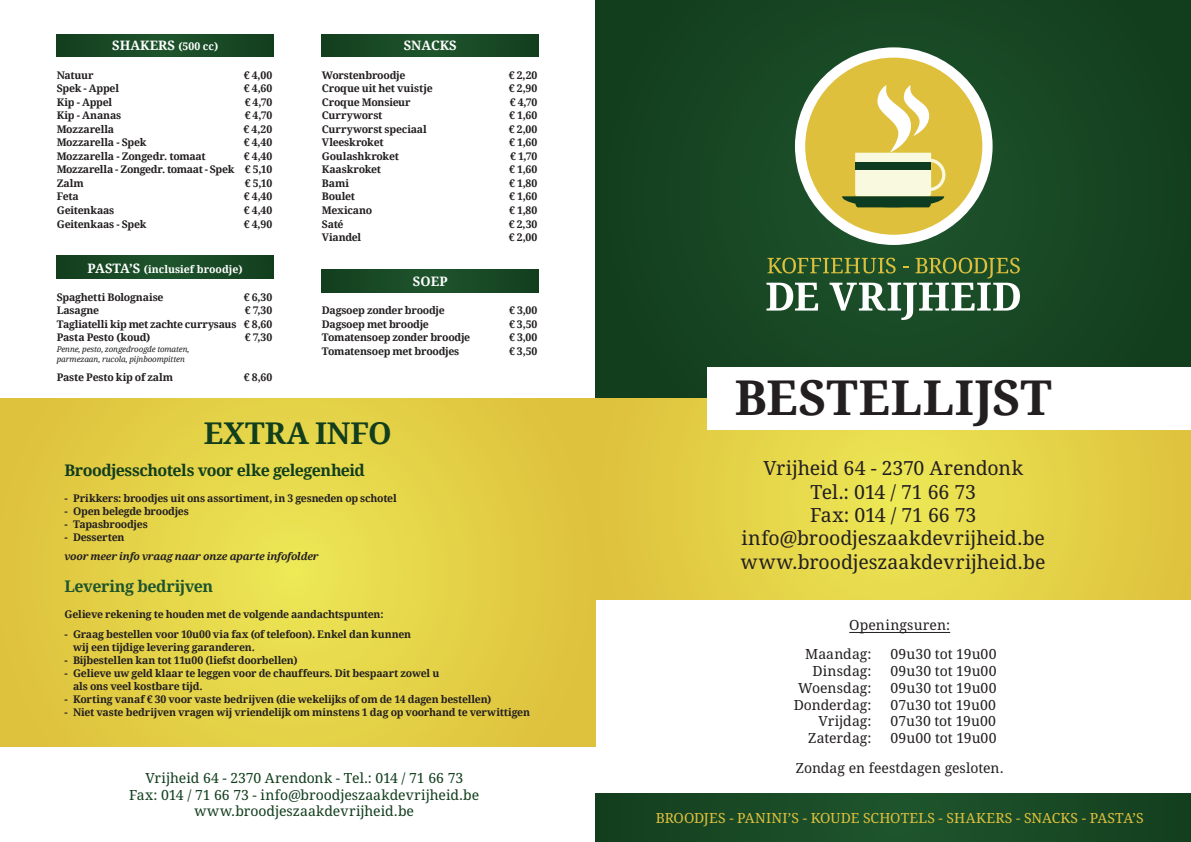
<style>
.page{position:relative;width:1191px;height:842px;background:#fff}
.page>*{position:absolute;margin:0;border:0;box-sizing:border-box;transform-origin:0 0}
.t1{font:700 48px "Droid Serif";letter-spacing:.01em;color:#231f20}
.t2{font:700 30px "Droid Serif";letter-spacing:-.005em;color:#123e1d}
.t3{font:19.5px/23.4px "Droid Serif";letter-spacing:-.005em;color:#231f20;text-align:center}
.t4{font:700 16px "Droid Serif";letter-spacing:-.03em;color:#123e1d}
.t5{font:700 16px "Droid Serif";letter-spacing:-.03em;color:#1f552d}
.t6{font:14px/28.8px "Droid Serif";letter-spacing:.005em;color:#231f20}
.t7{font:14px/16.8px "Droid Serif";color:#123e1d;text-align:center}
.t8{font:14px "Droid Serif";letter-spacing:.01em;color:#dec03d}
.t9{font:700 13px "Droid Serif";color:#fff}
.t10{font:700 10.5px/13.5px "Droid Serif";letter-spacing:-.02em;color:#231f20;text-align:justify}
.t11{font:italic 700 10.5px "Droid Serif";letter-spacing:-.025em;color:#231f20}
.t12{font:700 10.5px "Droid Serif";color:#fff}
.t13{font:italic 8px/9.6px "Droid Serif";letter-spacing:-.015em;color:#231f20}
.s1{font-size:10.5px}
.s2{font-size:13px}
</style>
<div class="page">
<div style="left:595px;top:0;width:596px;height:398px;background:#174523"></div>
<svg style="left:595px;top:398px;width:596px;height:202px;background:#e4d248"></svg>
<svg style="left:0;top:398px;width:595px;height:348px;background:#e3cf46"></svg>
<div style="left:708px;top:367px;width:483px;height:62px;background:#fff"></div>
<div style="left:595px;top:793px;width:596px;height:49px;background:#194a26"></div>
<div style="left:795px;top:47px;width:197px;height:198px;background:#fff;border-radius:50%"></div>
<div style="left:805px;top:58px;width:177px;height:177px;background:#dec03d;border-radius:50%"></div>
<svg style="left:842px;top:85px;width:103px;height:122px"></svg>
<svg style="left:766px;top:258px;width:254px;height:62px"></svg>
<hr style="left:849px;top:632px;width:101px;height:1px;background:#231f20">
<div style="left:57px;top:34px;width:217px;height:23px;background:#194a26"></div>
<div style="left:57px;top:256px;width:217px;height:22px;background:#194a26"></div>
<div style="left:322px;top:34px;width:217px;height:23px;background:#194a26"></div>
<div style="left:322px;top:269px;width:217px;height:23px;background:#194a26"></div>
<p class="t9" style="left:112px;top:37px;width:108px">SHAKERS <span class="s1">(500 cc)</span></p>
<p class="t10" style="left:57px;top:68px;width:39px">Natuur</p>
<p class="t10" style="left:244px;top:68px;width:30px">€ 4,00</p>
<p class="t10" style="left:57px;top:82px;width:64px">Spek - Appel</p>
<p class="t10" style="left:244px;top:82px;width:30px">€ 4,60</p>
<p class="t10" style="left:57px;top:95px;width:57px">Kip - Appel</p>
<p class="t10" style="left:245px;top:95px;width:29px">€ 4,70</p>
<p class="t10" style="left:57px;top:109px;width:66px">Kip - Ananas</p>
<p class="t10" style="left:245px;top:109px;width:29px">€ 4,70</p>
<p class="t10" style="left:57px;top:122px;width:59px">Mozzarella</p>
<p class="t10" style="left:244px;top:122px;width:30px">€ 4,20</p>
<p class="t10" style="left:57px;top:136px;width:91px">Mozzarella - Spek</p>
<p class="t10" style="left:244px;top:136px;width:30px">€ 4,40</p>
<p class="t10" style="left:57px;top:149px;width:151px">Mozzarella - Zongedr. tomaat</p>
<p class="t10" style="left:57px;top:149px;width:217px;text-indent:187px">€ 4,40<br>Mozzarella - Zongedr. tomaat - Spek € 5,10<br>Zalm</p>
<p class="t10" style="left:245px;top:176px;width:29px">€ 5,10</p>
<p class="t10" style="left:57px;top:190px;width:24px">Feta</p>
<p class="t10" style="left:244px;top:190px;width:30px">€ 4,40</p>
<p class="t10" style="left:57px;top:203px;width:59px">Geitenkaas</p>
<p class="t10" style="left:244px;top:203px;width:30px">€ 4,40</p>
<p class="t10" style="left:57px;top:217px;width:91px">Geitenkaas - Spek</p>
<p class="t10" style="left:244px;top:217px;width:30px">€ 4,90</p>
<p class="t12" style="left:88px;top:261px;width:157px"><span class="s2">PASTA’S</span> (inclusief broodje)</p>
<p class="t10" style="left:57px;top:290px;width:108px">Spaghetti Bolognaise</p>
<p class="t10" style="left:244px;top:290px;width:30px">€ 6,30</p>
<p class="t10" style="left:57px;top:303px;width:44px">Lasagne</p>
<p class="t10" style="left:57px;top:303px;width:217px;text-indent:188px">€ 7,30<br>Tagliatelli kip met zachte currysaus € 8,60<br>Pasta Pesto (koud)</p>
<p class="t10" style="left:245px;top:330px;width:29px">€ 7,30</p>
<p class="t13" style="left:57px;top:344px;width:134px">Penne, pesto, zongedroogde tomaten, parmezaan, rucola, pijnboompitten</p>
<p class="t10" style="left:57px;top:370px;width:118px">Paste Pesto kip of zalm</p>
<p class="t10" style="left:244px;top:370px;width:30px">€ 8,60</p>
<p class="t9" style="left:404px;top:37px;width:55px">SNACKS</p>
<p class="t10" style="left:322px;top:68px;width:85px">Worstenbroodje</p>
<p class="t10" style="left:509px;top:68px;width:30px">€ 2,20</p>
<p class="t10" style="left:322px;top:82px;width:112px">Croque uit het vuistje</p>
<p class="t10" style="left:509px;top:82px;width:30px">€ 2,90</p>
<p class="t10" style="left:322px;top:95px;width:90px">Croque Monsieur</p>
<p class="t10" style="left:510px;top:95px;width:29px">€ 4,70</p>
<p class="t10" style="left:322px;top:109px;width:62px">Curryworst</p>
<p class="t10" style="left:509px;top:109px;width:30px">€ 1,60</p>
<p class="t10" style="left:322px;top:122px;width:107px">Curryworst speciaal</p>
<p class="t10" style="left:509px;top:122px;width:30px">€ 2,00</p>
<p class="t10" style="left:322px;top:136px;width:63px">Vleeskroket</p>
<p class="t10" style="left:509px;top:136px;width:30px">€ 1,60</p>
<p class="t10" style="left:322px;top:149px;width:79px">Goulashkroket</p>
<p class="t10" style="left:510px;top:149px;width:29px">€ 1,70</p>
<p class="t10" style="left:322px;top:163px;width:61px">Kaaskroket</p>
<p class="t10" style="left:509px;top:163px;width:30px">€ 1,60</p>
<p class="t10" style="left:322px;top:176px;width:29px">Bami</p>
<p class="t10" style="left:509px;top:176px;width:30px">€ 1,80</p>
<p class="t10" style="left:322px;top:190px;width:35px">Boulet</p>
<p class="t10" style="left:509px;top:190px;width:30px">€ 1,60</p>
<p class="t10" style="left:322px;top:203px;width:52px">Mexicano</p>
<p class="t10" style="left:509px;top:203px;width:30px">€ 1,80</p>
<p class="t10" style="left:322px;top:217px;width:23px">Saté</p>
<p class="t10" style="left:509px;top:217px;width:30px">€ 2,30</p>
<p class="t10" style="left:322px;top:230px;width:41px">Viandel</p>
<p class="t10" style="left:509px;top:230px;width:30px">€ 2,00</p>
<p class="t9" style="left:413px;top:272px;width:36px">SOEP</p>
<p class="t10" style="left:322px;top:303px;width:124px">Dagsoep zonder broodje</p>
<p class="t10" style="left:509px;top:303px;width:30px">€ 3,00</p>
<p class="t10" style="left:322px;top:317px;width:109px">Dagsoep met broodje</p>
<p class="t10" style="left:509px;top:317px;width:30px">€ 3,50</p>
<p class="t10" style="left:322px;top:330px;width:150px">Tomatensoep zonder broodje</p>
<p class="t10" style="left:509px;top:330px;width:30px">€ 3,00</p>
<p class="t10" style="left:322px;top:344px;width:139px">Tomatensoep met broodjes</p>
<p class="t10" style="left:509px;top:344px;width:30px">€ 3,50</p>
<h2 class="t2" style="left:204px;top:412px;width:189px">EXTRA INFO</h2>
<h3 class="t4" style="left:64px;top:459px;width:302px">Broodjesschotels voor elke gelegenheid</h3>
<p class="t10" style="left:64px;top:491px;width:334px">- Prikkers: broodjes uit ons assortiment, in 3 gesneden op schotel</p>
<p class="t10" style="left:64px;top:504px;width:126px">- Open belegde broodjes</p>
<p class="t10" style="left:64px;top:517px;width:85px">- Tapasbroodjes</p>
<p class="t10" style="left:64px;top:530px;width:61px">- Desserten</p>
<p class="t11" style="left:64px;top:549px;width:255px">voor meer info vraag naar onze aparte infofolder</p>
<h3 class="t5" style="left:64px;top:575px;width:150px">Levering bedrijven</h3>
<p class="t10" style="left:64px;top:607px;width:320px">Gelieve rekening te houden met de volgende aandachtspunten:</p>
<p class="t10" style="left:73px;top:627px;width:339px;line-height:13px;text-indent:-9px">- Graag bestellen voor 10u00 via fax (of telefoon). Enkel dan kunnen wij een tijdige levering garanderen.</p>
<p class="t10" style="left:64px;top:653px;width:235px">- Bijbestellen kan tot 11u00 (liefst doorbellen)</p>
<p class="t10" style="left:73px;top:666px;width:368px;line-height:13px;text-indent:-9px">- Gelieve uw geld klaar te leggen voor de chauffeurs. Dit bespaart zowel u als ons veel kostbare tijd.</p>
<p class="t10" style="left:64px;top:692px;width:428px">- Korting vanaf € 30 voor vaste bedrijven (die wekelijks of om de 14 dagen bestellen)</p>
<p class="t10" style="left:64px;top:705px;width:467px">- Niet vaste bedrijven vragen wij vriendelijk om minstens 1 dag op voorhand te verwittigen</p>
<h3 class="t7" style="left:129px;top:769px;width:352px">Vrijheid 64 - 2370 Arendonk - Tel.: 014 / 71 66 73<br>Fax: 014 / 71 66 73 - info@broodjeszaakdevrijheid.be www.broodjeszaakdevrijheid.be</h3>
<h1 class="t1" style="left:734px;top:364px;width:318px">BESTELLIJST</h1>
<h3 class="t3" style="left:741px;top:457px;width:306px">Vrijheid 64 - 2370 Arendonk<br>Tel.: 014 / 71 66 73<br>Fax: 014 / 71 66 73 info@broodjeszaakdevrijheid.be www.broodjeszaakdevrijheid.be</h3>
<h3 class="t6" style="left:805px;top:611px;width:146px;text-indent:44px">Openingsuren:<br>Maandag:</h3>
<h3 class="t6" style="left:890px;top:640px;width:107px">09u30 tot 19u00</h3>
<h3 class="t6" style="left:812px;top:657px;width:61px">Dinsdag:</h3>
<h3 class="t6" style="left:890px;top:657px;width:107px">09u30 tot 19u00</h3>
<h3 class="t6" style="left:798px;top:674px;width:75px">Woensdag:</h3>
<h3 class="t6" style="left:890px;top:674px;width:107px">09u30 tot 19u00</h3>
<h3 class="t6" style="left:793px;top:690px;width:79px">Donderdag:</h3>
<h3 class="t6" style="left:890px;top:690px;width:107px">07u30 tot 19u00</h3>
<h3 class="t6" style="left:818px;top:707px;width:55px">Vrijdag:</h3>
<h3 class="t6" style="left:890px;top:707px;width:107px">07u30 tot 19u00</h3>
<h3 class="t6" style="left:808px;top:724px;width:65px">Zaterdag:</h3>
<h3 class="t6" style="left:796px;top:723px;width:209px;line-height:29.8px;text-indent:95px">09u00 tot 19u00<br>Zondag en feestdagen gesloten.</h3>
<h3 class="t8" style="left:656px;top:810px;width:489px">BROODJES - PANINI’S - KOUDE SCHOTELS - SHAKERS - SNACKS - PASTA’S</h3>
</div>
